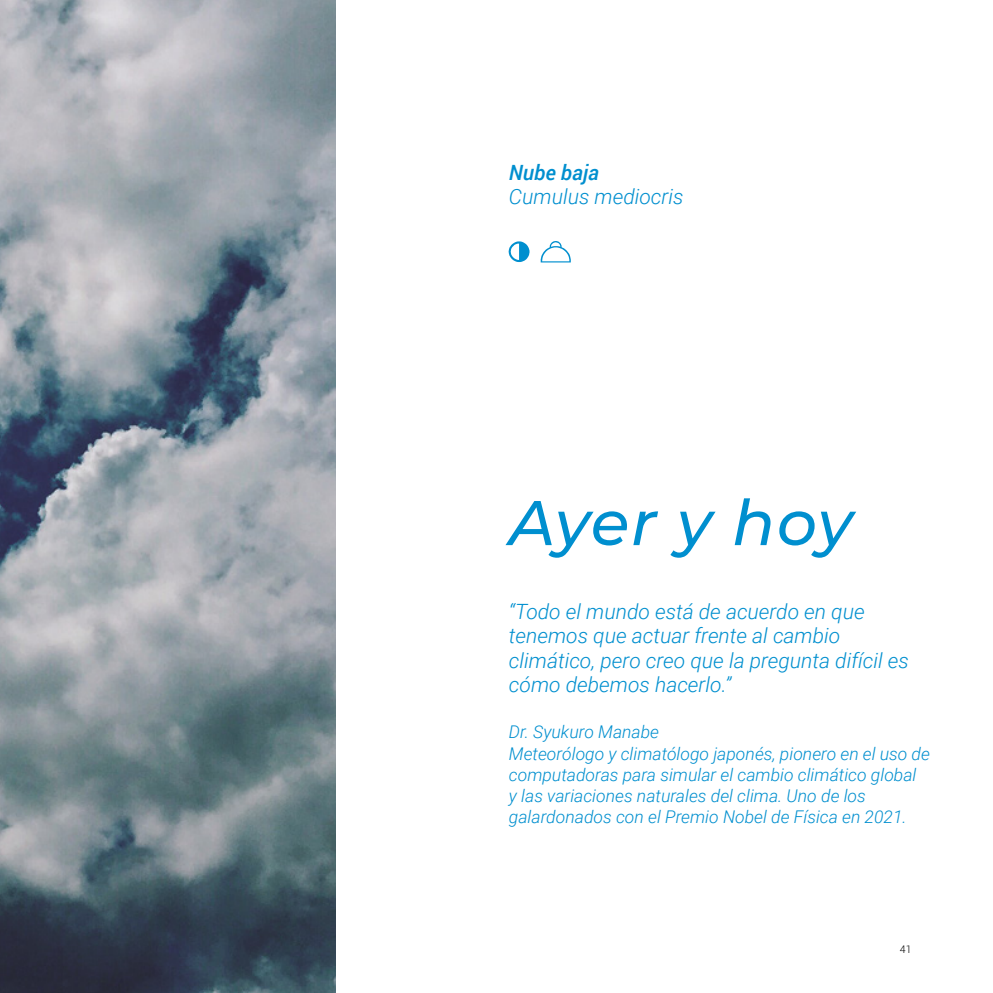
<style>
.page{position:relative;width:993px;height:993px;background:#fff}
.page>*{position:absolute;margin:0;border:0;box-sizing:border-box;transform-origin:0 0}
.t1{font:italic 500 63px "Montserrat";letter-spacing:.01em;color:#008fcf}
.t2{font:italic 300 21px/24.5px "Roboto";color:#008fcf}
.t3{font:italic 500 21px "Roboto";color:#008fcf}
.t4{font:italic 300 17.5px/21px "Roboto";color:#008fcf}
.t5{font:300 10.5px "Roboto";color:#000}
</style>
<div class="page">
<img style="left:0;top:0;width:335px;height:992px">
<svg style="left:540px;top:241px;width:30px;height:21px"></svg>
<svg style="left:508px;top:241px;width:21px;height:21px"></svg>
<p class="t3" style="left:508px;top:157px;width:91px">Nube baja</p>
<p class="t2" style="left:508px;top:184px;width:176px">Cumulus mediocris</p>
<h1 class="t1" style="left:508px;top:478px;width:345px">Ayer y hoy</h1>
<p class="t2" style="left:508px;top:598px;width:401px">“Todo el mundo está de acuerdo en que tenemos que actuar frente al cambio climático, pero creo que la pregunta difícil es cómo debemos hacerlo.”</p>
<p class="t4" style="left:508px;top:720px;width:422px">Dr. Syukuro Manabe<br>Meteorólogo y climatólogo japonés, pionero en el uso de computadoras para simular el cambio climático global<br>y las variaciones naturales del clima. Uno de los galardonados con el Premio Nobel de Física en 2021.</p>
<p class="t5" style="left:899px;top:941px;width:13px">41</p>
</div>
